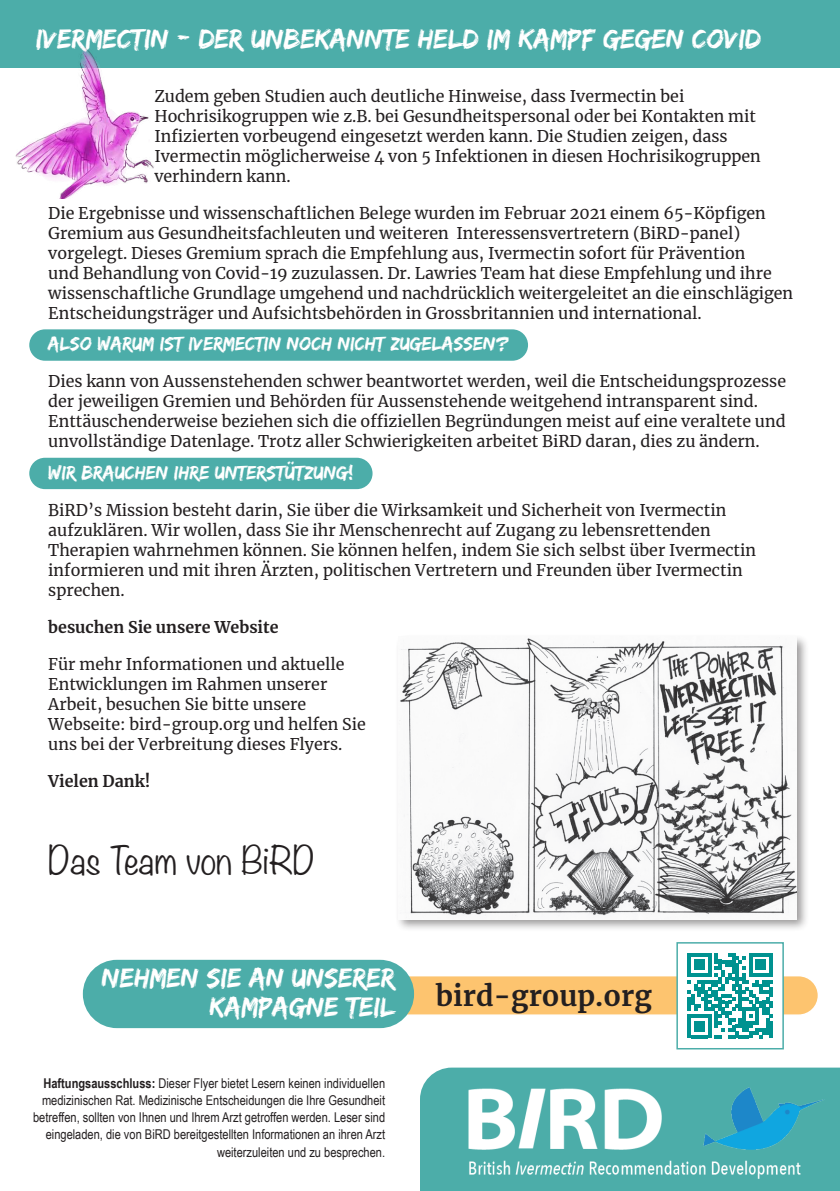
<style>
.page{position:relative;width:840px;height:1191px;background:#fff}
.page>*{position:absolute;margin:0;border:0;box-sizing:border-box;transform-origin:0 0}
.t1{font:300 34.4px "Noteworthy";color:#231f20}
.t2{font:28.6px "Edo";color:#fff}
.t3{font:28.4px/28.8px "Edo";color:#fff;text-align:right}
.t4{font:700 28px "Merriweather";color:#231f20}
.t5{font:20px "Edo";color:#fff}
.t6{font:16px/20px "Merriweather";color:#231f20}
.t7{font:700 16px "Merriweather";color:#231f20}
.t8{font:13.6px/17.2px "Arial Narrow";color:#231f20;text-align:right}
.s1{font-weight:700}
</style>
<div class="page">
<div style="left:0;top:0;width:839px;height:68px;background:#4cada9"></div>
<svg style="left:420px;top:1071px;width:18px;height:120px;background:#57b2ae"></svg>
<div style="left:313px;top:975px;width:505px;height:40px;background:#fdc46f;border-radius:20px"></div>
<div style="left:313px;top:975px;width:505px;height:41px;border:2px solid #fff;border-radius:20px"></div>
<div style="left:676px;top:943px;width:106px;height:105px;background:#fff"></div>
<svg style="left:687px;top:953px;width:85px;height:85px"></svg>
<div style="left:676px;top:942px;width:107px;height:107px;border:2px solid #4cada9"></div>
<div style="left:395px;top:633px;width:413px;height:299px;background:#231f20;opacity:.45"></div>
<img style="left:398px;top:637px;width:397px;height:282px">
<img style="left:438px;top:1067px;width:401px;height:124px">
<img style="left:15px;top:48px;width:139px;height:150px">
<div style="left:29px;top:329px;width:498px;height:32px;background:#4cada9;border-radius:16px"></div>
<div style="left:29px;top:458px;width:343px;height:31px;background:#4cada9;border-radius:16px"></div>
<div style="left:83px;top:959px;width:331px;height:69px;background:#4cada9;border-radius:34px"></div>
<h2 class="t2" style="left:36px;top:22px;width:726px">IVERMECTIN - DER UNBEKANNTE HELD IM KAMPF GEGEN COVID</h2>
<p class="t6" style="left:154px;top:85px;width:607px">Zudem geben Studien auch deutliche Hinweise, dass Ivermectin bei Hochrisikogruppen wie z.B. bei Gesundheitspersonal oder bei Kontakten mit Infizierten vorbeugend eingesetzt werden kann. Die Studien zeigen, dass Ivermectin möglicherweise 4 von 5 Infektionen in diesen Hochrisikogruppen verhindern kann.</p>
<p class="t6" style="left:48px;top:202px;width:746px">Die Ergebnisse und wissenschaftlichen Belege wurden im Februar 2021 einem 65-Köpfigen Gremium aus Gesundheitsfachleuten und weiteren Interessensvertretern (BiRD-panel) vorgelegt. Dieses Gremium sprach die Empfehlung aus, Ivermectin sofort für Prävention<br>und Behandlung von Covid-19 zuzulassen. Dr. Lawries Team hat diese Empfehlung und ihre wissenschaftliche Grundlage umgehend und nachdrücklich weitergeleitet an die einschlägigen Entscheidungsträger und Aufsichtsbehörden in Grossbritannien und international.</p>
<p class="t5" style="left:48px;top:332px;width:462px">ALSO WARUM IST IVERMECTIN NOCH NICHT ZUGELASSEN?</p>
<p class="t6" style="left:48px;top:371px;width:739px">Dies kann von Aussenstehenden schwer beantwortet werden, weil die Entscheidungsprozesse der jeweiligen Gremien und Behörden für Aussenstehende weitgehend intransparent sind.<br>Enttäuschenderweise beziehen sich die offiziellen Begründungen meist auf eine veraltete und unvollständige Datenlage. Trotz aller Schwierigkeiten arbeitet BiRD daran, dies zu ändern.</p>
<p class="t5" style="left:48px;top:461px;width:306px">WIR BRAUCHEN IHRE UNTERSTÜTZUNG!</p>
<p class="t6" style="left:48px;top:499px;width:709px">BiRD’s Mission besteht darin, Sie über die Wirksamkeit und Sicherheit von Ivermectin aufzuklären. Wir wollen, dass Sie ihr Menschenrecht auf Zugang zu lebensrettenden Therapien wahrnehmen können. Sie können helfen, indem Sie sich selbst über Ivermectin informieren und mit ihren Ärzten, politischen Vertretern und Freunden über Ivermectin sprechen.</p>
<p class="t7" style="left:48px;top:618px;width:232px">besuchen Sie unsere Website</p>
<p class="t6" style="left:48px;top:653px;width:319px">Für mehr Informationen und aktuelle Entwicklungen im Rahmen unserer Arbeit, besuchen Sie bitte unsere Webseite: bird-group.org und helfen Sie uns bei der Verbreitung dieses Flyers.</p>
<p class="t7" style="left:48px;top:772px;width:104px">Vielen Dank!</p>
<h1 class="t1" style="left:48px;top:842px;width:267px">Das Team von BiRD</h1>
<h3 class="t3" style="left:102px;top:962px;width:294px">NEHMEN SIE AN UNSERER<br>KAMPAGNE TEIL</h3>
<p class="t8" style="left:33px;top:1075px;width:353px"><span class="s1">Haftungsausschluss:</span> Dieser Flyer bietet Lesern keinen individuellen medizinischen Rat. Medizinische Entscheidungen die Ihre Gesundheit betreffen, sollten von Ihnen und Ihrem Arzt getroffen werden. Leser sind eingeladen, die von BiRD bereitgestellten Informationen an ihren Arzt weiterzuleiten und zu besprechen.</p>
<h3 class="t4" style="left:435px;top:981px;width:217px">bird-group.org</h3>
</div>
